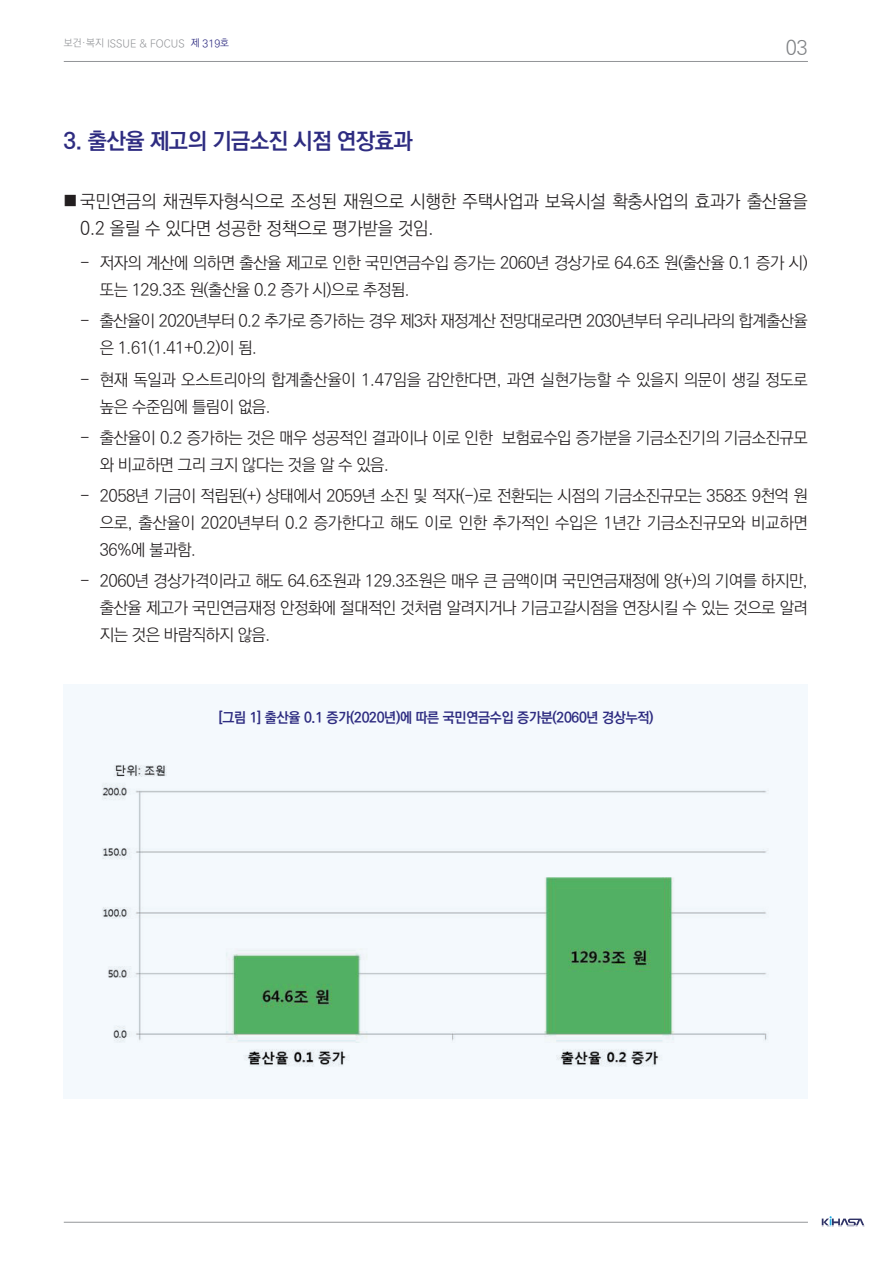
<style>
.page{position:relative;width:893px;height:1263px;background:#fff}
.page>*{position:absolute;margin:0;border:0;box-sizing:border-box;transform-origin:0 0}
.t1{font:700 22.5px "Ko Pub Dotum";letter-spacing:-.02em;color:#2e2c81}
.t2{font:300 19.5px "Ko Pub Dotum";color:#808285}
.t3{font:300 18px/27px "Ko Pub Dotum";letter-spacing:-.01em;color:#231f20}
.t4{font:300 16.5px/27px "Ko Pub Dotum";letter-spacing:-.03em;color:#231f20}
.t5{font:700 14.25px "Ko Pub Dotum";letter-spacing:-.02em;color:#2e2c81}
.t6{font:300 10.5px "Ko Pub Dotum";color:#939598}
.s1{font-size:10.2px}
.s2{font-size:10.2px;color:#2e2c81}
.s3{color:#2e2c81}
.s4{font-weight:700;font-size:15px}
</style>
<div class="page">
<hr style="left:64px;top:61px;width:744px;height:1px;background:#939598">
<hr style="left:64px;top:1222px;width:744px;height:1px;background:#939598">
<svg style="left:822px;top:1216px;width:43px;height:10px"></svg>
<div style="left:64px;top:685px;width:744px;height:414px;background:#f4f9fd"></div>
<img style="left:102px;top:765px;width:665px;height:302px">
<p class="t6" style="left:64px;top:38px;width:167px"><span class="s1">보건·복지</span> ISSUE &amp; FOCUS <span class="s2">제</span> <span class="s3">319</span><span class="s2">호</span></p>
<h1 class="t1" style="left:64px;top:129px;width:350px">3. 출산율 제고의 기금소진 시점 연장효과</h1>
<p class="t2" style="left:786px;top:38px;width:23px">03</p>
<p class="t3" style="left:80px;top:188px;width:729px;text-indent:-16px"><span class="s4">■</span> 국민연금의 채권투자형식으로 조성된 재원으로 시행한 주택사업과 보육시설 확충사업의 효과가 출산율을<br>0.2 올릴 수 있다면 성공한 정책으로 평가받을 것임.</p>
<p class="t4" style="left:100px;top:250px;width:709px;text-indent:-20px">- 저자의 계산에 의하면 출산율 제고로 인한 국민연금수입 증가는 2060년 경상가로 64.6조 원(출산율 0.1 증가 시) 또는 129.3조 원(출산율 0.2 증가 시)으로 추정됨.</p>
<p class="t4" style="left:100px;top:308px;width:710px;text-indent:-20px">- 출산율이 2020년부터 0.2 추가로 증가하는 경우 제3차 재정계산 전망대로라면 2030년부터 우리나라의 합계출산율 은 1.61(1.41+0.2)이 됨.</p>
<p class="t4" style="left:100px;top:367px;width:710px;text-indent:-20px">- 현재 독일과 오스트리아의 합계출산율이 1.47임을 감안한다면, 과연 실현가능할 수 있을지 의문이 생길 정도로 높은 수준임에 틀림이 없음.</p>
<p class="t4" style="left:100px;top:425px;width:709px;text-indent:-20px">- 출산율이 0.2 증가하는 것은 매우 성공적인 결과이나 이로 인한 보험료수입 증가분을 기금소진기의 기금소진규모 와 비교하면 그리 크지 않다는 것을 알 수 있음.</p>
<p class="t4" style="left:100px;top:483px;width:710px;text-align:justify;text-indent:-20px">- 2058년 기금이 적립된(+) 상태에서 2059년 소진 및 적자(-)로 전환되는 시점의 기금소진규모는 358조 9천억 원 으로, 출산율이 2020년부터 0.2 증가한다고 해도 이로 인한 추가적인 수입은 1년간 기금소진규모와 비교하면 36%에 불과함.</p>
<p class="t4" style="left:100px;top:568px;width:710px;text-align:justify;text-indent:-20px">- 2060년 경상가격이라고 해도 64.6조원과 129.3조원은 매우 큰 금액이며 국민연금재정에 양(+)의 기여를 하지만, 출산율 제고가 국민연금재정 안정화에 절대적인 것처럼 알려지거나 기금고갈시점을 연장시킬 수 있는 것으로 알려 지는 것은 바람직하지 않음.</p>
<p class="t5" style="left:218px;top:710px;width:437px">[그림 1] 출산율 0.1 증가(2020년)에 따른 국민연금수입 증가분(2060년 경상누적)</p>
</div>
